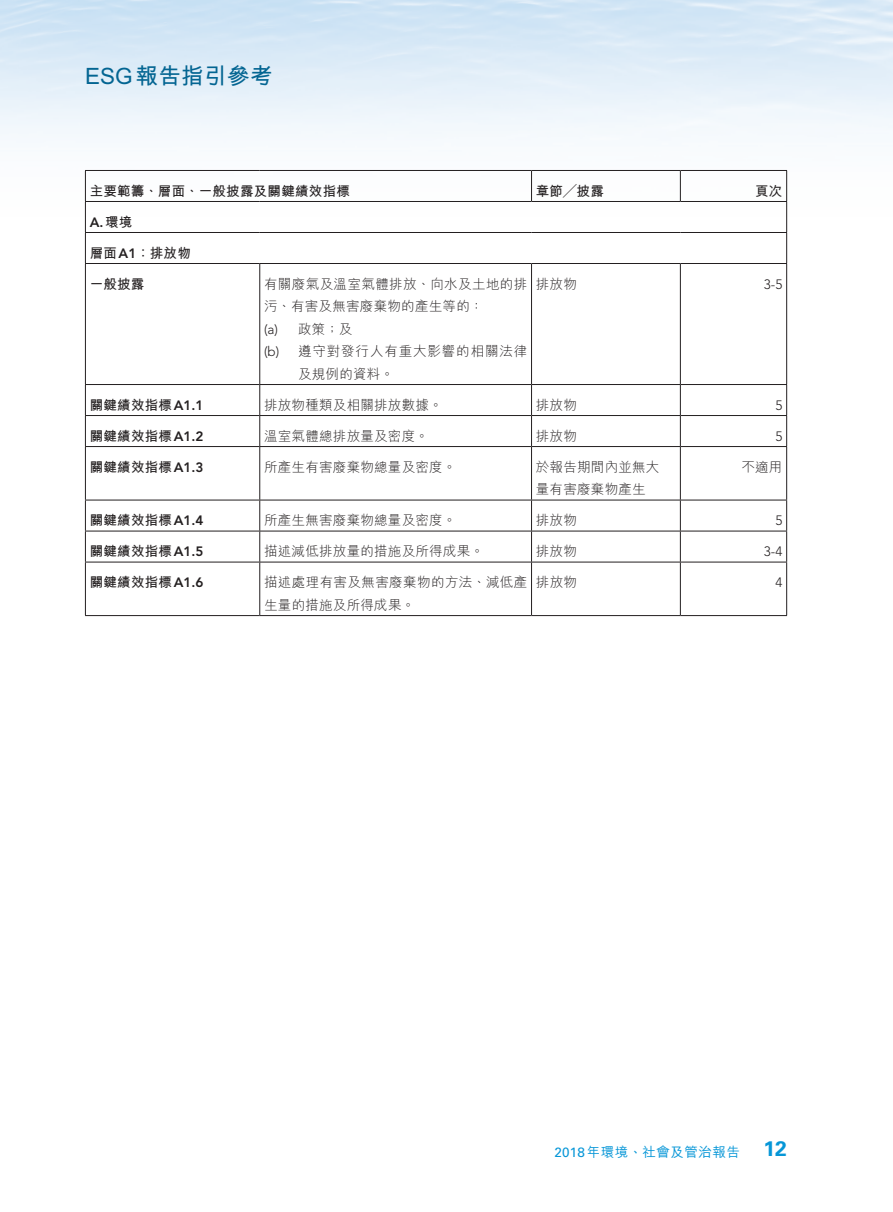
<style>
.page{position:relative;width:893px;height:1212px;background:#fff}
.page>*{position:absolute;margin:0;border:0;box-sizing:border-box;transform-origin:0 0}
.t1{font:700 22.5px "M Hei HK";letter-spacing:.02em;color:#036592}
.t2{font:700 21px "Univers LT Std";color:#0696d7}
.t3{font:300 13.5px/22.5px "M Hei HK";letter-spacing:.02em;color:#231f20}
.t4{font:700 13.5px "M Hei HK";letter-spacing:.02em;color:#231f20}
.t5{font:300 13.5px "Avenir LT Std";color:#231f20}
.t6{font:300 13.5px "M Hei HK";letter-spacing:.065em;color:#231f20}
.t7{font:500 13.5px "M Hei HK";letter-spacing:.035em;color:#0696d7}
.t8{font:800 13.5px "Avenir LT Std";color:#231f20}
.s1{font-family:"M Hei HK";font-weight:700}
.s2{font-family:"Avenir LT Std";font-weight:800}
.s3{font-family:"Univers LT Std";font-weight:400}
</style>
<div class="page">
<hr style="left:85px;top:170px;width:175px;height:1px;background:#231f20">
<hr style="left:85px;top:171px;width:1px;height:30px;background:#231f20">
<hr style="left:260px;top:170px;width:271px;height:1px;background:#231f20">
<hr style="left:531px;top:170px;width:149px;height:1px;background:#231f20">
<hr style="left:531px;top:171px;width:1px;height:30px;background:#231f20">
<hr style="left:680px;top:170px;width:107px;height:1px;background:#231f20">
<hr style="left:680px;top:171px;width:1px;height:30px;background:#231f20">
<hr style="left:786px;top:171px;width:1px;height:30px;background:#231f20">
<hr style="left:85px;top:201px;width:175px;height:1px;background:#231f20">
<hr style="left:85px;top:202px;width:1px;height:30px;background:#231f20">
<hr style="left:260px;top:201px;width:271px;height:1px;background:#231f20">
<hr style="left:531px;top:201px;width:149px;height:1px;background:#231f20">
<hr style="left:680px;top:201px;width:107px;height:1px;background:#231f20">
<hr style="left:786px;top:202px;width:1px;height:30px;background:#231f20">
<hr style="left:85px;top:232px;width:175px;height:1px;background:#231f20">
<hr style="left:85px;top:233px;width:1px;height:30px;background:#231f20">
<hr style="left:260px;top:232px;width:271px;height:1px;background:#231f20">
<hr style="left:531px;top:232px;width:149px;height:1px;background:#231f20">
<hr style="left:680px;top:232px;width:107px;height:1px;background:#231f20">
<hr style="left:786px;top:233px;width:1px;height:30px;background:#231f20">
<hr style="left:85px;top:385px;width:1px;height:30px;background:#231f20">
<hr style="left:259px;top:385px;width:1px;height:30px;background:#231f20">
<hr style="left:531px;top:385px;width:1px;height:30px;background:#231f20">
<hr style="left:680px;top:385px;width:1px;height:30px;background:#231f20">
<hr style="left:786px;top:385px;width:1px;height:30px;background:#231f20">
<hr style="left:85px;top:415px;width:175px;height:1px;background:#231f20">
<hr style="left:85px;top:416px;width:1px;height:30px;background:#231f20">
<hr style="left:260px;top:415px;width:271px;height:1px;background:#231f20">
<hr style="left:259px;top:416px;width:1px;height:30px;background:#231f20">
<hr style="left:531px;top:415px;width:149px;height:1px;background:#231f20">
<hr style="left:531px;top:416px;width:1px;height:30px;background:#231f20">
<hr style="left:680px;top:415px;width:107px;height:1px;background:#231f20">
<hr style="left:680px;top:416px;width:1px;height:30px;background:#231f20">
<hr style="left:786px;top:416px;width:1px;height:30px;background:#231f20">
<hr style="left:85px;top:446px;width:175px;height:1px;background:#231f20">
<hr style="left:85px;top:447px;width:1px;height:53px;background:#231f20">
<hr style="left:260px;top:446px;width:271px;height:1px;background:#231f20">
<hr style="left:259px;top:447px;width:1px;height:53px;background:#231f20">
<hr style="left:531px;top:446px;width:149px;height:1px;background:#231f20">
<hr style="left:531px;top:447px;width:1px;height:53px;background:#231f20">
<hr style="left:680px;top:446px;width:107px;height:1px;background:#231f20">
<hr style="left:680px;top:447px;width:1px;height:53px;background:#231f20">
<hr style="left:786px;top:447px;width:1px;height:53px;background:#231f20">
<hr style="left:85px;top:500px;width:175px;height:1px;background:#231f20">
<hr style="left:85px;top:500px;width:1px;height:31px;background:#231f20">
<hr style="left:260px;top:500px;width:271px;height:1px;background:#231f20">
<hr style="left:259px;top:500px;width:1px;height:31px;background:#231f20">
<hr style="left:531px;top:500px;width:149px;height:1px;background:#231f20">
<hr style="left:531px;top:500px;width:1px;height:31px;background:#231f20">
<hr style="left:680px;top:500px;width:107px;height:1px;background:#231f20">
<hr style="left:680px;top:500px;width:1px;height:31px;background:#231f20">
<hr style="left:786px;top:500px;width:1px;height:31px;background:#231f20">
<hr style="left:85px;top:531px;width:175px;height:1px;background:#231f20">
<hr style="left:85px;top:531px;width:1px;height:31px;background:#231f20">
<hr style="left:260px;top:531px;width:271px;height:1px;background:#231f20">
<hr style="left:259px;top:531px;width:1px;height:31px;background:#231f20">
<hr style="left:531px;top:531px;width:149px;height:1px;background:#231f20">
<hr style="left:531px;top:531px;width:1px;height:31px;background:#231f20">
<hr style="left:680px;top:531px;width:107px;height:1px;background:#231f20">
<hr style="left:680px;top:531px;width:1px;height:31px;background:#231f20">
<hr style="left:786px;top:531px;width:1px;height:31px;background:#231f20">
<hr style="left:85px;top:562px;width:175px;height:1px;background:#231f20">
<hr style="left:85px;top:562px;width:1px;height:53px;background:#231f20">
<hr style="left:260px;top:562px;width:271px;height:1px;background:#231f20">
<hr style="left:259px;top:562px;width:1px;height:53px;background:#231f20">
<hr style="left:531px;top:562px;width:149px;height:1px;background:#231f20">
<hr style="left:531px;top:562px;width:1px;height:53px;background:#231f20">
<hr style="left:680px;top:562px;width:107px;height:1px;background:#231f20">
<hr style="left:680px;top:562px;width:1px;height:53px;background:#231f20">
<hr style="left:786px;top:562px;width:1px;height:53px;background:#231f20">
<hr style="left:85px;top:263px;width:175px;height:1px;background:#231f20">
<hr style="left:85px;top:264px;width:1px;height:120px;background:#231f20">
<hr style="left:85px;top:384px;width:175px;height:1px;background:#231f20">
<hr style="left:531px;top:263px;width:149px;height:1px;background:#231f20">
<hr style="left:531px;top:384px;width:149px;height:1px;background:#231f20">
<hr style="left:680px;top:263px;width:107px;height:1px;background:#231f20">
<hr style="left:680px;top:264px;width:1px;height:120px;background:#231f20">
<hr style="left:786px;top:264px;width:1px;height:120px;background:#231f20">
<hr style="left:680px;top:384px;width:107px;height:1px;background:#231f20">
<hr style="left:85px;top:615px;width:175px;height:1px;background:#231f20">
<hr style="left:260px;top:615px;width:271px;height:1px;background:#231f20">
<hr style="left:531px;top:615px;width:149px;height:1px;background:#231f20">
<hr style="left:680px;top:615px;width:107px;height:1px;background:#231f20">
<hr style="left:260px;top:263px;width:271px;height:1px;background:#231f20">
<hr style="left:259px;top:264px;width:1px;height:120px;background:#231f20">
<hr style="left:531px;top:264px;width:1px;height:120px;background:#231f20">
<hr style="left:260px;top:384px;width:271px;height:1px;background:#231f20">
<h1 class="t1" style="left:85px;top:59px;width:189px">ESG報告指引參考</h1>
<p class="t4" style="left:90px;top:181px;width:262px">主要範籌、層面、一般披露及關鍵績效指標</p>
<p class="t8" style="left:90px;top:214px;width:44px">A.<span class="s1">環境</span></p>
<p class="t4" style="left:90px;top:243px;width:103px">層面<span class="s2">A1</span>：排放物</p>
<p class="t3" style="left:264px;top:272px;width:265px">有關廢氣及溫室氣體排放、向水及土地的排</p>
<p class="t4" style="left:90px;top:274px;width:56px">一般披露</p>
<p class="t4" style="left:536px;top:181px;width:70px">章節╱披露</p>
<p class="t3" style="left:536px;top:272px;width:43px">排放物</p>
<p class="t3" style="left:298px;top:295px;width:187px;text-indent:-34px">污、有害及無害廢棄物的產生等的：政策；及</p>
<p class="t5" style="left:264px;top:321px;width:16px">)a(</p>
<p class="t5" style="left:264px;top:343px;width:17px">b( )</p>
<p class="t6" style="left:298px;top:344px;width:231px">遵守對發行人有重大影響的相關法律</p>
<p class="t3" style="left:298px;top:362px;width:97px">及規例的資料。</p>
<p class="t4" style="left:90px;top:395px;width:115px">關鍵績效指標<span class="s2">A1.1</span></p>
<p class="t3" style="left:264px;top:393px;width:180px">排放物種類及相關排放數據。</p>
<p class="t3" style="left:536px;top:393px;width:43px">排放物</p>
<p class="t4" style="left:90px;top:426px;width:115px">關鍵績效指標<span class="s2">A1.2</span></p>
<p class="t3" style="left:264px;top:424px;width:166px">溫室氣體總排放量及密度。</p>
<p class="t3" style="left:536px;top:424px;width:43px">排放物</p>
<p class="t4" style="left:90px;top:457px;width:115px">關鍵績效指標<span class="s2">A1.3</span></p>
<p class="t3" style="left:264px;top:455px;width:194px">所產生有害廢棄物總量及密度。</p>
<p class="t3" style="left:536px;top:455px;width:125px">於報告期間內並無大</p>
<p class="t3" style="left:536px;top:478px;width:111px">量有害廢棄物產生</p>
<p class="t4" style="left:90px;top:510px;width:115px">關鍵績效指標<span class="s2">A1.4</span></p>
<p class="t3" style="left:264px;top:509px;width:194px">所產生無害廢棄物總量及密度。</p>
<p class="t3" style="left:536px;top:509px;width:43px">排放物</p>
<p class="t4" style="left:90px;top:541px;width:115px">關鍵績效指標<span class="s2">A1.5</span></p>
<p class="t3" style="left:264px;top:540px;width:221px">描述減低排放量的措施及所得成果。</p>
<p class="t3" style="left:536px;top:540px;width:43px">排放物</p>
<p class="t4" style="left:90px;top:572px;width:115px">關鍵績效指標<span class="s2">A1.6</span></p>
<p class="t3" style="left:264px;top:571px;width:265px">描述處理有害及無害廢棄物的方法、減低產</p>
<p class="t3" style="left:536px;top:571px;width:43px">排放物</p>
<p class="t3" style="left:264px;top:593px;width:152px">生量的措施及所得成果。</p>
<p class="t4" style="left:755px;top:181px;width:29px">頁次</p>
<p class="t5" style="left:764px;top:276px;width:20px">3-5</p>
<p class="t5" style="left:775px;top:397px;width:9px">5</p>
<p class="t5" style="left:775px;top:428px;width:9px">5</p>
<p class="t3" style="left:741px;top:455px;width:43px">不適用</p>
<p class="t5" style="left:775px;top:512px;width:9px">5</p>
<p class="t5" style="left:764px;top:543px;width:20px">3-4</p>
<p class="t5" style="left:775px;top:574px;width:9px">4</p>
<p class="t7" style="left:554px;top:1142px;width:187px"><span class="s3">2018</span>年環境、社會及管治報告</p>
<h2 class="t2" style="left:763px;top:1136px;width:25px">12</h2>
</div>
